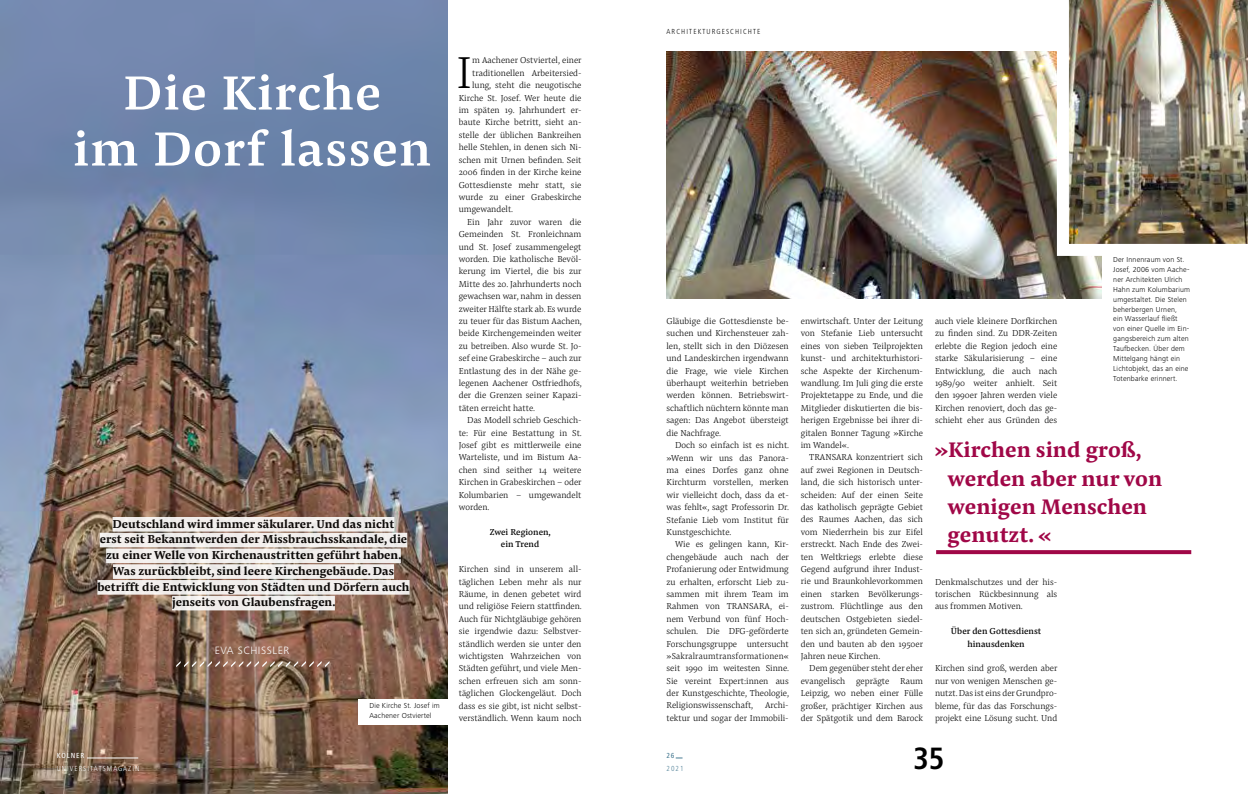
<style>
.page{position:relative;width:1248px;height:794px;background:#fff}
.page>*{position:absolute;margin:0;border:0;box-sizing:border-box;transform-origin:0 0}
.t1{font:500 50px/56px "Pensum Pro";letter-spacing:.02em;color:#fff;text-align:center}
.t2{font:300 46.6px "Pensum Pro";color:#000}
.t3{font:700 condensed 32px "Frutiger Next LTW1 G";color:#000}
.t4{font:700 22px/28px "Pensum Pro";color:#a00747}
.t5{font:700 12px/15.7px "Pensum Pro";color:#000;text-align:center}
.t6{font:300 11px "Frutiger Next LTW1 G";letter-spacing:.05em;color:#fff}
.t7{font:300 9px/12.4px "Pensum Pro";color:#000;text-align:justify}
.t8{font:9px/12.4px "Pensum Pro";color:#000;text-align:center}
.t9{font:300 condensed 7.6px "Frutiger Next LTW1 G";letter-spacing:.15em;color:#000}
.t10{font:300 condensed 7.6px "Frutiger Next LTW1 G";letter-spacing:.13em;color:#fff}
.t11{font:500 condensed 7.6px "Frutiger Next LTW1 G";letter-spacing:.11em;color:#fff}
.t12{font:300 condensed 7.6px "Frutiger Next LTW1 G";color:#487b93}
.t13{font:500 condensed 7.6px "Frutiger Next LTW1 G";color:#487b93}
.t14{font:300 7.5px/9.9px "Frutiger Next LTW1 G";letter-spacing:.02em;color:#000}
</style>
<div class="page">
<img style="left:0;top:0;width:447px;height:794px">
<hr style="left:87px;top:758px;width:51px;height:1px;background:#fff">
<img style="left:666px;top:51px;width:435px;height:247px">
<svg style="left:936px;top:550px;width:255px;height:4px"></svg>
<svg style="left:176px;top:661px;width:153px;height:6px"></svg>
<div style="left:112px;top:517px;width:282px;height:14px;background:#f2eeec"></div>
<div style="left:100px;top:533px;width:307px;height:14px;background:#f2eeec"></div>
<div style="left:106px;top:548px;width:295px;height:15px;background:#f2efed"></div>
<div style="left:113px;top:564px;width:281px;height:15px;background:#f2eeec"></div>
<div style="left:97px;top:580px;width:312px;height:14px;background:#f2efed"></div>
<div style="left:172px;top:596px;width:163px;height:14px;background:#f2efed"></div>
<img style="left:1056px;top:0;width:191px;height:256px">
<div style="left:358px;top:699px;width:93px;height:25px;background:#fff"></div>
<h1 class="t1" style="left:73px;top:64px;width:360px">Die Kirche<br>im Dorf lassen</h1>
<p class="t5" style="left:97px;top:515px;width:313px">Deutschland wird immer säkularer. Und das nicht<br>erst seit Bekanntwerden der Missbrauchsskandale, die zu einer Welle von Kirchenaustritten geführt haben.<br>Was zurückbleibt, sind leere Kirchengebäude. Das betrifft die Entwicklung von Städten und Dörfern auch jenseits von Glaubensfragen.</p>
<p class="t11" style="left:57px;top:751px;width:29px">KÖLNER</p>
<p class="t10" style="left:57px;top:763px;width:84px">UNIVERSITÄTSMAGAZIN</p>
<p class="t6" style="left:215px;top:644px;width:76px">EVA SCHISSLER</p>
<p class="t14" style="left:369px;top:701px;width:72px">Die Kirche St. Josef im<br>Aachener Ostviertel</p>
<h2 class="t2" style="left:456px;top:40px;width:17px">I</h2>
<p class="t7" style="left:472px;top:54px;width:111px">m Aachener Ostviertel, einer</p>
<p class="t7" style="left:472px;top:67px;width:111px">traditionellen Arbeitersied-</p>
<p class="t7" style="left:472px;top:79px;width:111px">lung, steht die neugotische</p>
<p class="t7" style="left:459px;top:91px;width:124px">Kirche St. Josef. Wer heute die</p>
<p class="t7" style="left:459px;top:104px;width:124px">im späten 19. Jahrhundert er-</p>
<p class="t7" style="left:459px;top:116px;width:124px">baute Kirche betritt, sieht an-</p>
<p class="t7" style="left:459px;top:129px;width:124px">stelle der üblichen Bankreihen</p>
<p class="t7" style="left:459px;top:141px;width:124px">helle Stehlen, in denen sich Ni-</p>
<p class="t7" style="left:459px;top:153px;width:124px">schen mit Urnen befinden. Seit</p>
<p class="t7" style="left:459px;top:166px;width:124px">2006 finden in der Kirche keine</p>
<p class="t7" style="left:459px;top:178px;width:124px">Gottesdienste mehr statt, sie</p>
<p class="t7" style="left:459px;top:191px;width:124px">wurde zu einer Grabeskirche</p>
<p class="t7" style="left:459px;top:203px;width:56px">umgewandelt.</p>
<p class="t7" style="left:467px;top:215px;width:116px">Ein Jahr zuvor waren die</p>
<p class="t7" style="left:459px;top:228px;width:124px">Gemeinden St. Fronleichnam</p>
<p class="t7" style="left:459px;top:240px;width:124px">und St. Josef zusammengelegt</p>
<p class="t7" style="left:459px;top:253px;width:124px">worden. Die katholische Bevöl-</p>
<p class="t7" style="left:459px;top:265px;width:124px">kerung im Viertel, die bis zur</p>
<p class="t7" style="left:459px;top:277px;width:124px">Mitte des 20. Jahrhunderts noch</p>
<p class="t7" style="left:459px;top:290px;width:124px">gewachsen war, nahm in dessen</p>
<p class="t7" style="left:459px;top:302px;width:124px">zweiter Hälfte stark ab. Es wurde</p>
<p class="t7" style="left:459px;top:315px;width:125px">zu teuer für das Bistum Aachen,</p>
<p class="t7" style="left:459px;top:327px;width:124px">beide Kirchengemeinden weiter</p>
<p class="t7" style="left:459px;top:339px;width:124px">zu betreiben. Also wurde St. Jo-</p>
<p class="t7" style="left:459px;top:352px;width:124px">sef eine Grabeskirche – auch zur</p>
<p class="t7" style="left:459px;top:364px;width:124px">Entlastung des in der Nähe ge-</p>
<p class="t7" style="left:459px;top:377px;width:125px">legenen Aachener Ostfriedhofs,</p>
<p class="t7" style="left:459px;top:389px;width:124px">der die Grenzen seiner Kapazi-</p>
<p class="t7" style="left:459px;top:401px;width:78px">täten erreicht hatte.</p>
<p class="t7" style="left:467px;top:414px;width:116px">Das Modell schrieb Geschich-</p>
<p class="t7" style="left:459px;top:426px;width:125px">te: Für eine Bestattung in St.</p>
<p class="t7" style="left:459px;top:439px;width:124px">Josef gibt es mittlerweile eine</p>
<p class="t7" style="left:459px;top:451px;width:124px">Warteliste, und im Bistum Aa-</p>
<p class="t7" style="left:459px;top:463px;width:124px">chen sind seither 14 weitere</p>
<p class="t7" style="left:459px;top:476px;width:124px">Kirchen in Grabeskirchen – oder</p>
<p class="t7" style="left:459px;top:488px;width:124px">Kolumbarien – umgewandelt</p>
<p class="t7" style="left:459px;top:501px;width:32px">worden.</p>
<p class="t8" style="left:489px;top:525px;width:63px">Zwei Regionen, ein Trend</p>
<p class="t7" style="left:459px;top:563px;width:125px">Kirchen sind in unserem all&shy;täglichen Leben mehr als nur Räume, in denen gebetet wird und religiöse Feiern stattfinden.<br>Auch für Nichtgläubige gehören sie irgendwie dazu: Selbstver&shy;ständlich werden sie unter den wichtigsten Wahrzeichen von Städten geführt, und viele Men&shy;schen erfreuen sich am sonn&shy;täglichen Glockengeläut. Doch dass es sie gibt, ist nicht selbst&shy;verständlich. Wenn kaum noch</p>
<p class="t9" style="left:666px;top:27px;width:95px">ARCHITEKTURGESCHICHTE</p>
<p class="t7" style="left:666px;top:315px;width:124px">Gläubige die Gottesdienste be&shy;suchen und Kirchensteuer zah&shy;len, stellt sich in den Diözesen und Landeskirchen irgendwann die Frage, wie viele Kirchen überhaupt weiterhin betrieben werden können. Betriebswirt&shy;schaftlich nüchtern könnte man sagen: Das Angebot übersteigt die Nachfrage.</p>
<p class="t7" style="left:666px;top:439px;width:124px;text-indent:9px">Doch so einfach ist es nicht. »Wenn wir uns das Panora&shy;ma eines Dorfes ganz ohne Kirchturm vorstellen, merken wir vielleicht doch, dass da et&shy;was fehlt«, sagt Professorin Dr.<br>Stefanie Lieb vom Institut für Kunstgeschichte.</p>
<p class="t7" style="left:666px;top:538px;width:124px;text-indent:9px">Wie es gelingen kann, Kir&shy;chengebäude auch nach der Profanierung oder Entwidmung zu erhalten, erforscht Lieb zu&shy;sammen mit ihrem Team im Rahmen von TRANSARA, ei&shy;nem Verbund von fünf Hoch&shy;schulen. Die DFG-geförderte Forschungsgruppe untersucht »Sakralraumtransformationen« seit 1990 im weitesten Sinne.<br>Sie vereint Expert:innen aus der Kunstgeschichte, Theologie, Religionswissenschaft,</p>
<p class="t7" style="left:666px;top:699px;width:124px;text-align:right">Archi-<br>tektur und sogar der Immobili-</p>
<p class="t13" style="left:666px;top:751px;width:10px">26</p>
<p class="t12" style="left:666px;top:763px;width:18px">2021</p>
<p class="t7" style="left:800px;top:315px;width:124px">enwirtschaft. Unter der Leitung von Stefanie Lieb untersucht eines von sieben Teilprojekten kunst- und architekturhistori&shy;sche Aspekte der Kirchenum&shy;wandlung. Im Juli ging die erste Projektetappe zu Ende, und die Mitglieder diskutierten die bis&shy;herigen Ergebnisse bei ihrer di&shy;gitalen Bonner Tagung »Kirche im Wandel«.</p>
<p class="t7" style="left:800px;top:451px;width:124px;text-indent:9px">TRANSARA konzentriert sich auf zwei Regionen in Deutsch&shy;land, die sich historisch unter&shy;scheiden: Auf der einen Seite das katholisch geprägte Gebiet des Raumes Aachen, das sich vom Niederrhein bis zur Eifel erstreckt. Nach Ende des Zwei&shy;ten Weltkriegs erlebte diese Gegend aufgrund ihrer Indust&shy;rie und Braunkohlevorkommen einen starken Bevölkerungs&shy;zustrom. Flüchtlinge aus den deutschen Ostgebieten siedel&shy;ten sich an, gründeten Gemein&shy;den und bauten ab den 1950er Jahren neue Kirchen.</p>
<p class="t7" style="left:800px;top:662px;width:124px;text-indent:9px">Dem gegenüber steht der eher evangelisch geprägte Raum Leipzig, wo neben einer Fülle großer, prächtiger Kirchen aus der Spätgotik und dem Barock</p>
<p class="t7" style="left:934px;top:315px;width:124px">auch viele kleinere Dorfkirchen zu finden sind. Zu DDR-Zeiten erlebte die Region jedoch eine starke Säkularisierung – eine Entwicklung, die auch nach 1989/90 weiter anhielt. Seit den 1990er Jahren werden viele Kirchen renoviert, doch das ge&shy;schieht eher aus Gründen des</p>
<p class="t14" style="left:1113px;top:254px;width:78px">Der Innenraum von St.<br>Josef, 2006 vom Aache&shy;ner Architekten Ulrich<br>Hahn zum Kolumbarium umgestaltet. Die Stelen beherbergen Urnen,<br>ein Wasserlauf fließt von einer Quelle im Ein&shy;gangsbereich zum alten<br>Taufbecken. Über dem<br>Mittelgang hängt ein<br>Lichtobjekt, das an eine<br>Totenbarke erinnert.</p>
<h3 class="t4" style="left:947px;top:435px;width:216px;text-indent:-13px">»Kirchen sind groß, werden aber nur von wenigen Menschen genutzt. «</h3>
<p class="t7" style="left:934px;top:575px;width:124px">Denkmalschutzes und der his&shy;torischen Rückbesinnung als aus frommen Motiven.</p>
<p class="t8" style="left:950px;top:625px;width:92px">Über den Gottesdienst hinausdenken</p>
<p class="t7" style="left:934px;top:662px;width:124px">Kirchen sind groß, werden aber nur von wenigen Menschen ge&shy;nutzt. Das ist eins der Grundpro&shy;bleme, für das das Forschungs&shy;projekt eine Lösung sucht. Und</p>
<h3 class="t3" style="left:913px;top:740px;width:33px">35</h3>
</div>
